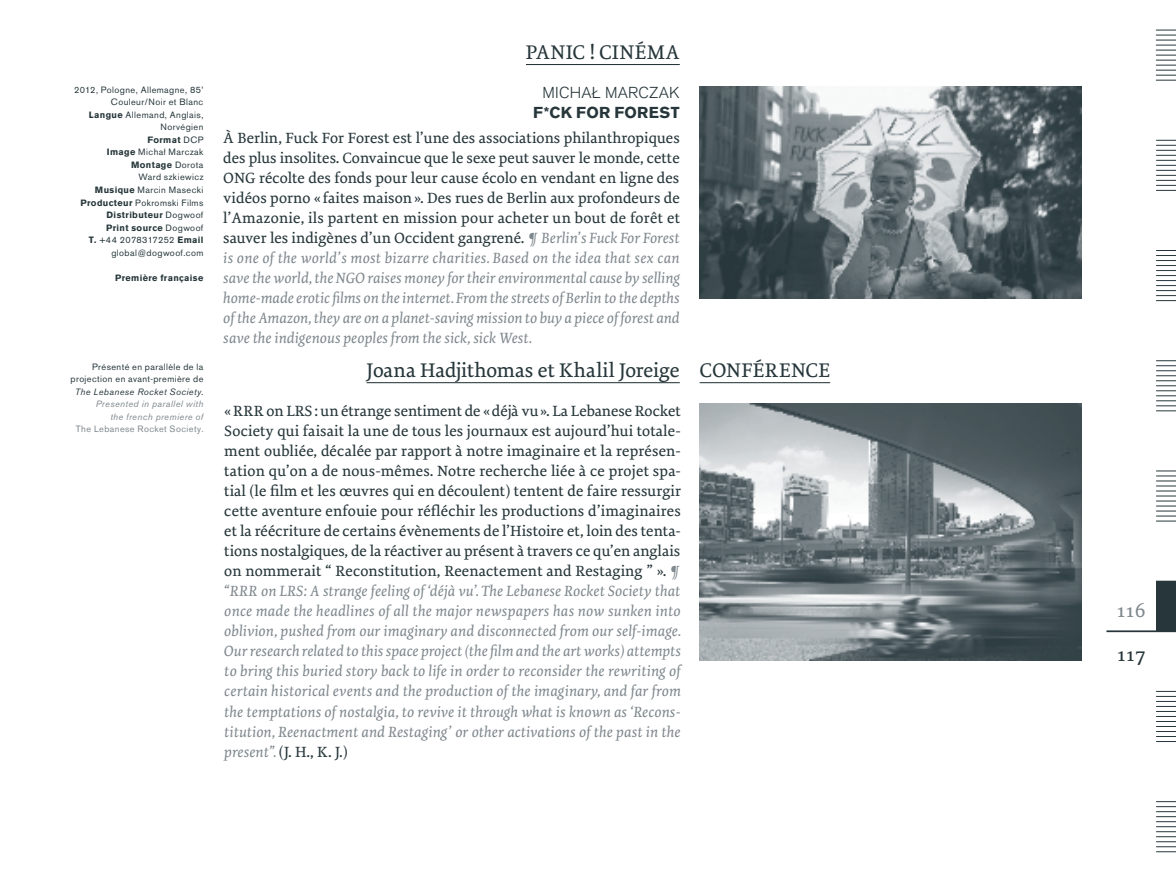
<style>
.page{position:relative;width:1176px;height:883px;background:#fff}
.page>*{position:absolute;margin:0;border:0;box-sizing:border-box;transform-origin:0 0}
.t1{font:21px "Tiina";color:#26363a}
.t2{font:21px "Tiina";color:#7f888d}
.t3{font:15.75px/19.9px "Tiina";letter-spacing:.005em;color:#26363a;text-align:justify}
.t4{font:300 15.75px "Akzidenz Grotesk BE";letter-spacing:.015em;color:#26363a}
.t5{font:700 15.75px "Akzidenz Grotesk BE";letter-spacing:.02em;color:#26363a}
.t6{font:9.1px/12.6px "Akzidenz Grotesk BE";letter-spacing:.045em;color:#26363a;text-align:right}
.t7{font:italic 9.1px/12.6px "Akzidenz Grotesk BE";letter-spacing:.045em;color:#7f888d;text-align:right}
.t8{font:italic 9.1px "Akzidenz Grotesk BE";letter-spacing:.045em;color:#26363a}
.t9{font:9.1px "Akzidenz Grotesk BE";letter-spacing:.045em;color:#7f888d}
.t10{font:700 9.1px "Akzidenz Grotesk BE";letter-spacing:.04em;color:#26363a}
.s1{font-weight:700}
.s2{font-style:italic;color:#7f888d}
</style>
<div class="page">
<svg style="left:1156px;top:140px;width:20px;height:51px"></svg>
<svg style="left:1156px;top:250px;width:20px;height:51px"></svg>
<svg style="left:1156px;top:360px;width:20px;height:52px"></svg>
<svg style="left:1156px;top:30px;width:20px;height:51px"></svg>
<svg style="left:1156px;top:471px;width:20px;height:51px"></svg>
<svg style="left:1156px;top:691px;width:20px;height:51px"></svg>
<svg style="left:1156px;top:801px;width:20px;height:51px"></svg>
<hr style="left:1106px;top:630px;width:70px;height:2px;background:#26363a">
<div style="left:1156px;top:581px;width:20px;height:50px;background:#26363a"></div>
<hr style="left:526px;top:64px;width:154px;height:1px;background:#26363a">
<img style="left:699px;top:87px;width:382px;height:211px">
<img style="left:699px;top:403px;width:382px;height:257px">
<hr style="left:366px;top:382px;width:314px;height:1px;background:#26363a">
<hr style="left:699px;top:382px;width:131px;height:1px;background:#26363a">
<p class="t6" style="left:74px;top:83px;width:131px">2012, Pologne, Allemagne, 85’<br>Couleur/Noir et Blanc<br><span class="s1">Langue</span> Allemand, Anglais,<br>Norvégien<br><span class="s1">Format</span> DCP<br><span class="s1">Image</span> Michał Marczak<br><span class="s1">Montage</span> Dorota<br>Wardęszkiewicz<br><span class="s1">Musique</span> Marcin Masecki<br><span class="s1">Producteur</span> Pokromski Films<br><span class="s1">Distributeur</span> Dogwoof<br><span class="s1">Print source</span> Dogwoof<br><span class="s1">T.</span> +44 2078317252 <span class="s1">Email </span>global@dogwoof.com</p>
<p class="t10" style="left:115px;top:272px;width:90px">Première française</p>
<p class="t6" style="left:71px;top:360px;width:134px">Présenté en parallèle de la projection en avant-première de</p>
<p class="t8" style="left:75px;top:386px;width:130px">The Lebanese Rocket Society.</p>
<p class="t7" style="left:96px;top:398px;width:109px">Presented in parallel with the french premiere of</p>
<p class="t9" style="left:76px;top:424px;width:129px">The Lebanese Rocket Society.</p>
<h1 class="t1" style="left:526px;top:38px;width:155px">Panic ! Cinéma</h1>
<p class="t4" style="left:542px;top:84px;width:139px">MICHAŁ MARCZAK</p>
<p class="t5" style="left:533px;top:103px;width:148px">F*CK FOR FOREST</p>
<p class="t3" style="left:223px;top:127px;width:459px">À Berlin, Fuck For Forest est l’une des associations philanthropiques des plus insolites. Convaincue que le sexe peut sauver le monde, cette ONG récolte des fonds pour leur cause écolo en vendant en ligne des vidéos porno « faites maison». Des rues de Berlin aux profondeurs de l’Amazonie, ils partent en mission pour acheter un bout de forêt et sauver les indigènes d’un Occident gangrené. <span class="s2">¶ Berlin’s Fuck For Forest is one of the world’s most bizarre charities. Based on the idea that sex can save the world, the NGO raises money for their environmental cause by selling home-made erotic films on the internet. From the streets of Berlin to the depths of the Amazon, they are on a planet-saving mission to buy a piece of forest and save the indigenous peoples from the sick, sick West.</span></p>
<h1 class="t1" style="left:366px;top:357px;width:412px">Joana Hadjithomas et Khalil Joreige CONFÉRENCE</h1>
<p class="t3" style="left:224px;top:400px;width:458px;text-indent:42px">on LRS: un étrange sentiment de «déjà vu». La Lebanese Rocket Society qui faisait la une de tous les journaux est aujourd’hui totale&shy;ment oubliée, décalée par rapport à notre imaginaire et la représen&shy;tation qu’on a de nous-mêmes. Notre recherche liée à ce projet spa&shy;tial (le film et les œuvres qui en découlent) tentent de faire ressurgir cette aventure enfouie pour réfléchir les productions d’imaginaires et la réécriture de certains évènements de l’Histoire et, loin des tenta&shy;tions nostalgiques, de la réactiver au présent à travers ce qu’en anglais on nommerait “ Reconstitution, Reenactement and Restaging ” ». <span class="s2">¶ “RRR on LRS: A strange feeling of ‘déjà vu’. The Lebanese Rocket Society that once made the headlines of all the major newspapers has now sunken into oblivion, pushed from our imaginary and disconnected from our self-image.<br>Our research related to this space project (the film and the art works) attempts to bring this buried story back to life in order to reconsider the rewriting of certain historical events and the production of the imaginary, and far from the temptations of nostalgia, to revive it through what is known as ‘Recons&shy;titution, Reenactment and Restaging’ or other activations of the past in the present”.</span> (J. H., K. J.)</p>
<p class="t3" style="left:224px;top:400px;width:17px">« RRR</p>
<h1 class="t2" style="left:1117px;top:596px;width:30px">116</h1>
<h1 class="t1" style="left:1117px;top:641px;width:29px">117</h1>
</div>
